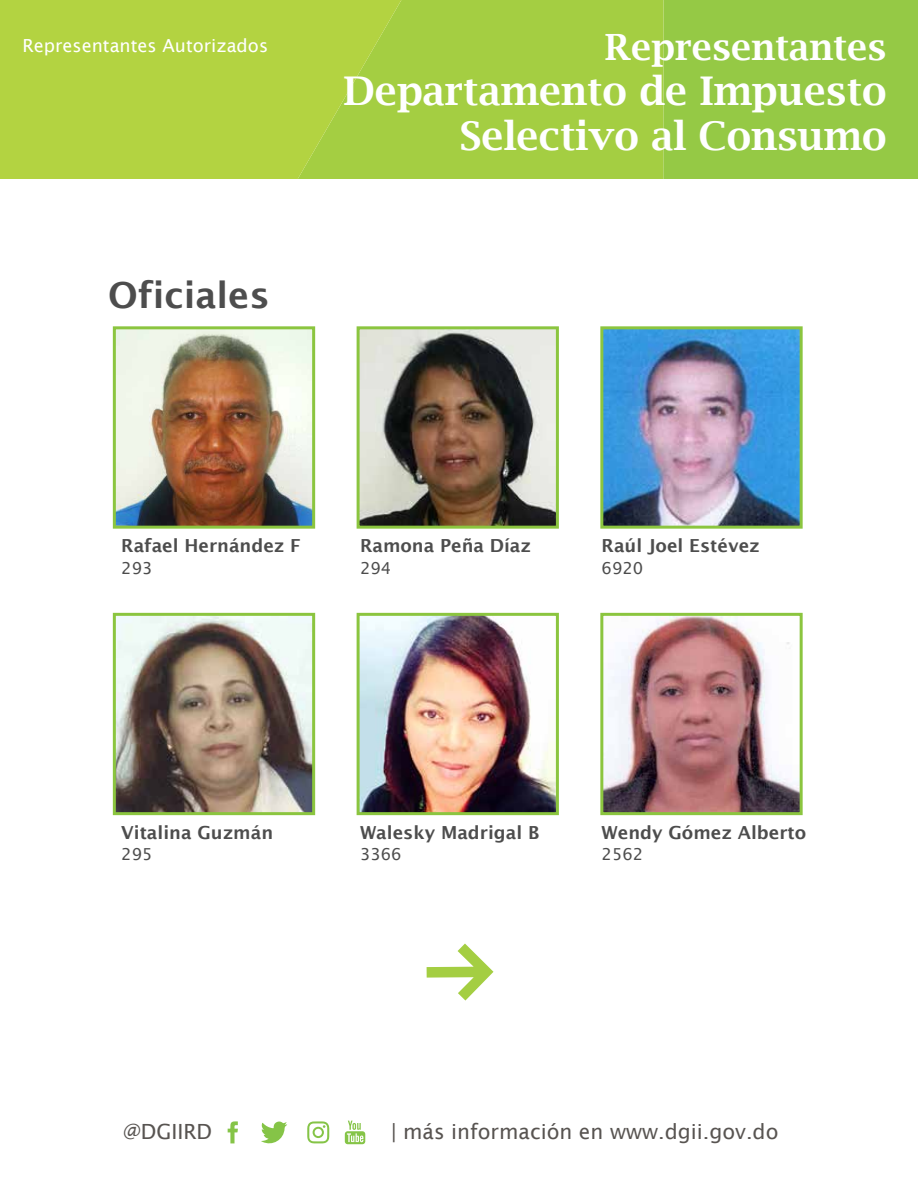
<style>
.page{position:relative;width:918px;height:1188px;background:#fff}
.page>*{position:absolute;margin:0;border:0;box-sizing:border-box;transform-origin:0 0}
.t1{font:600 39.6px/45px "Lucida Bright";color:#fff;text-align:right}
.t2{font:600 36.3px "Lucida Bright";color:#fff}
.t3{font:600 36px "Lucida Sans";color:#4d4d4d}
.t4{font:21px "Lucida Sans";color:#585451}
.t5{font:20.85px "Lucida Sans";color:#585451}
.t6{font:600 18px "Lucida Sans";color:#4d4d4d}
.t7{font:18px "Lucida Sans";color:#fff}
.t8{font:16.5px "Lucida Sans";color:#4d4d4d}
</style>
<div class="page">
<img style="left:604px;top:617px;width:195px;height:194px">
<img style="left:361px;top:617px;width:194px;height:194px">
<img style="left:117px;top:617px;width:194px;height:194px">
<img style="left:604px;top:330px;width:195px;height:195px">
<img style="left:361px;top:330px;width:194px;height:195px">
<img style="left:117px;top:330px;width:194px;height:195px">
<div style="left:113px;top:326px;width:202px;height:203px;border:3px solid #8bc53f"></div>
<div style="left:357px;top:326px;width:202px;height:203px;border:3px solid #8bc53f"></div>
<div style="left:600px;top:326px;width:203px;height:203px;border:3px solid #8bc53f"></div>
<div style="left:113px;top:613px;width:202px;height:202px;border:3px solid #8bc53f"></div>
<div style="left:357px;top:613px;width:202px;height:202px;border:3px solid #8bc53f"></div>
<div style="left:600px;top:613px;width:203px;height:202px;border:3px solid #8bc53f"></div>
<div style="left:664px;top:0;width:254px;height:178px;background:#95c945"></div>
<div style="left:511px;top:0;width:153px;height:178px;background:#a4ce42"></div>
<svg style="left:0;top:0;width:511px;height:178px;background:#add141"></svg>
<div style="left:0;top:0;width:365px;height:34px;background:#b3d341"></div>
<svg style="left:427px;top:944px;width:67px;height:57px"></svg>
<svg style="left:228px;top:1121px;width:10px;height:22px"></svg>
<svg style="left:261px;top:1121px;width:26px;height:23px"></svg>
<svg style="left:307px;top:1121px;width:22px;height:22px"></svg>
<svg style="left:345px;top:1121px;width:20px;height:23px"></svg>
<p class="t7" style="left:22px;top:36px;width:247px">Representantes Autorizados</p>
<h3 class="t3" style="left:108px;top:275px;width:163px">Oficiales</h3>
<h2 class="t2" style="left:605px;top:26px;width:283px">Representantes</h2>
<h1 class="t1" style="left:343px;top:68px;width:545px">Departamento de Impuesto<br>Selectivo al Consumo</h1>
<p class="t6" style="left:121px;top:536px;width:181px">Rafael Hernández F</p>
<p class="t8" style="left:121px;top:559px;width:33px">293</p>
<p class="t6" style="left:360px;top:536px;width:173px">Ramona Peña Díaz</p>
<p class="t8" style="left:360px;top:559px;width:33px">294</p>
<p class="t6" style="left:602px;top:536px;width:160px">Raúl Joel Estévez</p>
<p class="t8" style="left:602px;top:559px;width:43px">6920</p>
<p class="t6" style="left:121px;top:822px;width:153px">Vitalina Guzmán</p>
<p class="t8" style="left:121px;top:845px;width:33px">295</p>
<p class="t6" style="left:360px;top:822px;width:181px">Walesky Madrigal B</p>
<p class="t8" style="left:360px;top:845px;width:43px">3366</p>
<p class="t6" style="left:602px;top:822px;width:206px">Wendy Gómez Alberto</p>
<p class="t8" style="left:602px;top:845px;width:43px">2562</p>
<p class="t4" style="left:123px;top:1120px;width:91px">@DGIIRD</p>
<p class="t5" style="left:391px;top:1120px;width:389px">| más información en www.dgii.gov.do</p>
</div>
